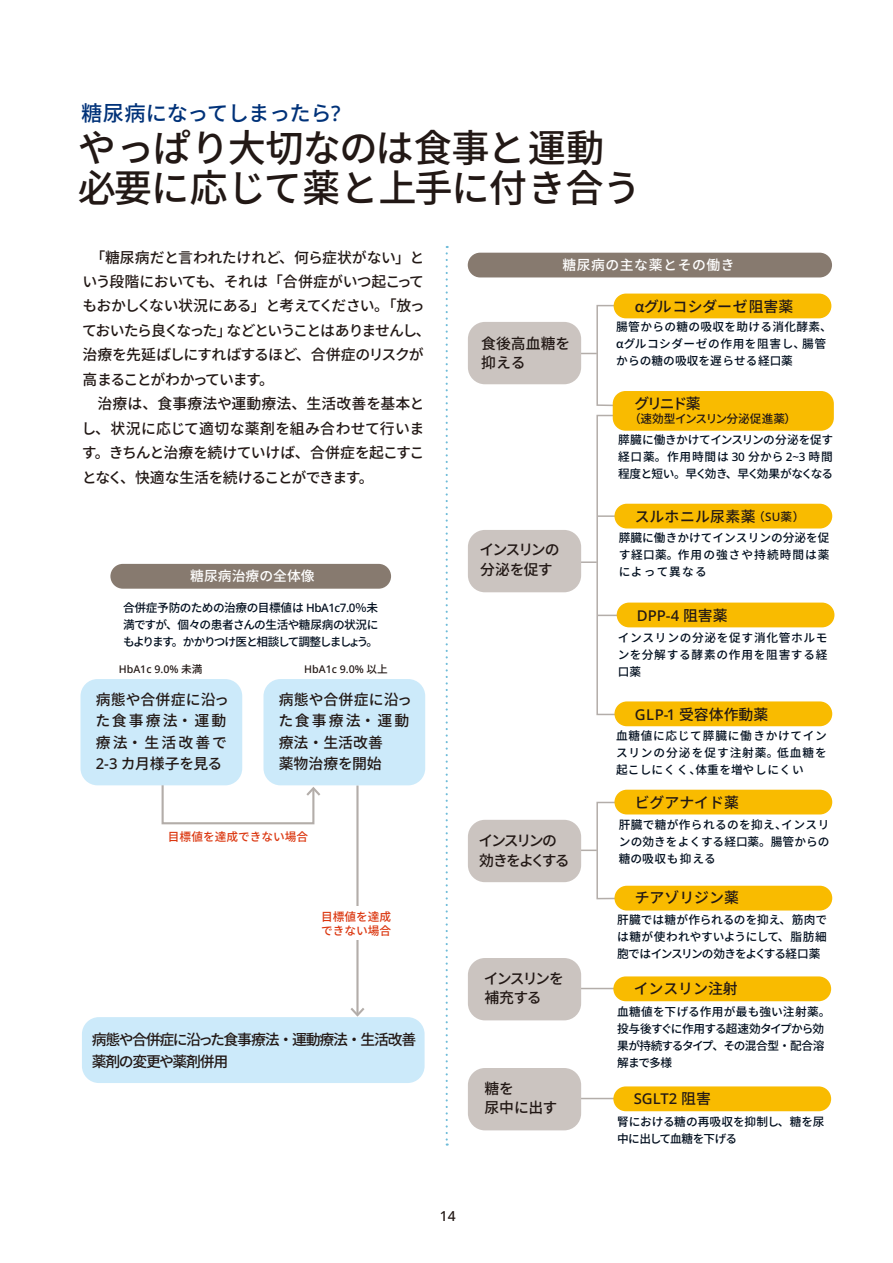
<style>
.page{position:relative;width:893px;height:1263px;background:#fff}
.page>*{position:absolute;margin:0;border:0;box-sizing:border-box;transform-origin:0 0}
.t1{font:500 38.25px/40.3px "Noto Sans CJ Kjp";letter-spacing:-.02em;color:#221815}
.t2{font:500 21.3px "Noto Sans CJ Kjp";letter-spacing:-.01em;color:#003279}
.t3{font:500 14.85px/24.5px "Noto Sans CJ Kjp";letter-spacing:-.02em;color:#221815}
.t4{font:500 14.85px/21.3px "Noto Sans CJ Kjp";color:#221815}
.t5{font:500 14.85px/21.3px "Noto Sans CJ Kjp";letter-spacing:.02em;color:#221815}
.t6{font:500 14.85px/21.3px "Noto Sans CJ Kjp";letter-spacing:-.08em;color:#221815}
.t7{font:500 14.85px "Apis";color:#221815}
.t8{font:500 14.85px/19.2px "Noto Sans CJ Kjp";letter-spacing:-.145em;color:#221815}
.t9{font:500 14.85px/19.2px "Noto Sans CJ Kjp";letter-spacing:-.07em;color:#221815}
.t10{font:500 14.85px/19.2px "Noto Sans CJ Kjp";letter-spacing:-.105em;color:#221815}
.t11{font:500 13.8px "Noto Sans CJ Kjp";letter-spacing:.04em;color:#fff}
.t12{font:500 13.8px "Noto Sans CJ Kjp";color:#fff}
.t13{font:500 13.8px "Apis";color:#221815}
.t14{font:500 11.7px/17px "Noto Sans CJ Kjp";color:#000e1e;text-align:justify}
.t15{font:500 11.7px/17px "Noto Sans CJ Kjp";letter-spacing:-.03em;color:#000e1e}
.t16{font:500 11.7px/17px "Noto Sans CJ Kjp";letter-spacing:.025em;color:#000e1e}
.t17{font:500 11.7px/17px "Noto Sans CJ Kjp";letter-spacing:-.04em;color:#000e1e}
.t18{font:500 11.7px/14.1px "Noto Sans CJ Kjp";color:#db3710}
.t19{font:500 11.7px "Noto Sans CJ Kjp";letter-spacing:-.02em;color:#221815}
.t20{font:500 10.65px "Apis";color:#221815}
.s1{font-family:"Apis"}
.s2{font-family:"Noto Sans CJ Kjp"}
.s3{font-size:11.7px}
.s4{font-family:"Apis";font-size:11.7px}
</style>
<div class="page">
<hr style="left:556px;top:561px;width:41px;height:2px;background:#b3ada9">
<hr style="left:556px;top:849px;width:41px;height:2px;background:#b3ada9">
<hr style="left:556px;top:353px;width:41px;height:1px;background:#b3ada9">
<hr style="left:565px;top:988px;width:65px;height:1px;background:#b3ada9">
<hr style="left:565px;top:1098px;width:65px;height:1px;background:#b3ada9">
<svg style="left:599px;top:615px;width:18px;height:1px"></svg>
<hr style="left:598px;top:515px;width:23px;height:2px;background:#b3ada9">
<div style="left:596px;top:802px;width:24px;height:97px;border:2px solid #b3ada9"></div>
<div style="left:596px;top:415px;width:24px;height:300px;border:2px solid #b3ada9"></div>
<div style="left:596px;top:305px;width:24px;height:101px;border:2px solid #b3ada9"></div>
<div style="left:614px;top:294px;width:217px;height:24px;background:#f9bb00;border-radius:12px"></div>
<div style="left:613px;top:391px;width:221px;height:40px;background:#f9bb00;border-radius:13px"></div>
<div style="left:614px;top:504px;width:218px;height:24px;background:#f9bb00;border-radius:12px"></div>
<div style="left:617px;top:603px;width:217px;height:24px;background:#f9bb00;border-radius:12px"></div>
<div style="left:614px;top:701px;width:218px;height:25px;background:#f9bb00;border-radius:12px"></div>
<div style="left:614px;top:790px;width:218px;height:24px;background:#f9bb00;border-radius:12px"></div>
<div style="left:614px;top:886px;width:218px;height:24px;background:#f9bb00;border-radius:12px"></div>
<div style="left:613px;top:976px;width:218px;height:25px;background:#f9bb00;border-radius:12px"></div>
<div style="left:613px;top:1086px;width:218px;height:25px;background:#f9bb00;border-radius:12px"></div>
<div style="left:468px;top:958px;width:113px;height:62px;background:#cbc4c0;border-radius:17px"></div>
<div style="left:468px;top:1068px;width:113px;height:62px;background:#cbc4c0;border-radius:17px"></div>
<div style="left:468px;top:820px;width:113px;height:62px;background:#cbc4c0;border-radius:17px"></div>
<div style="left:468px;top:530px;width:113px;height:62px;background:#cbc4c0;border-radius:17px"></div>
<div style="left:468px;top:322px;width:113px;height:62px;background:#cbc4c0;border-radius:17px"></div>
<div style="left:468px;top:253px;width:364px;height:24px;background:#877a6f;border-radius:12px"></div>
<div style="left:110px;top:564px;width:281px;height:25px;background:#877a6f;border-radius:12px"></div>
<svg style="left:446px;top:246px;width:2px;height:899px"></svg>
<hr style="left:356px;top:785px;width:3px;height:230px;background:#b3ada9">
<svg style="left:350px;top:1005px;width:15px;height:12px"></svg>
<div style="left:314px;top:906px;width:84px;height:34px;background:#fff"></div>
<svg style="left:160px;top:711px;width:163px;height:114px"></svg>
<div style="left:81px;top:679px;width:161px;height:106px;background:#cceafa;border-radius:17px"></div>
<div style="left:263px;top:679px;width:162px;height:106px;background:#cceafa;border-radius:17px"></div>
<div style="left:82px;top:1017px;width:343px;height:66px;background:#cceafa;border-radius:17px"></div>
<h2 class="t2" style="left:81px;top:101px;width:261px">糖尿病になってしまったら<span class="s1">?</span></h2>
<h1 class="t1" style="left:78px;top:129px;width:565px">やっぱり大切なのは食事と運動必要に応じて薬と上手に付き合う</h1>
<p class="t3" style="left:81px;top:245px;width:351px">　「糖尿病だと言われたけれど、何ら症状がない」という段階においても、それは「合併症がいつ起こってもおかしくない状況にある」と考えてください。「放っておいたら良くなった」などということはありませんし、治療を先延ばしにすればするほど、合併症のリスクが高まることがわかっています。<br>　治療は、食事療法や運動療法、生活改善を基本とし、状況に応じて適切な薬剤を組み合わせて行います。きちんと治療を続けていけば、合併症を起こすことなく、快適な生活を続けることができます。</p>
<p class="t11" style="left:562px;top:257px;width:174px">糖尿病の主な薬とその働き</p>
<p class="t4" style="left:635px;top:296px;width:160px">αグルコシダーゼ阻害薬</p>
<p class="t16" style="left:616px;top:319px;width:217px">腸管からの糖の吸収を助ける消化酵素、αグルコシダーゼの作用を阻害し、腸管からの糖の吸収を遅らせる経口薬</p>
<p class="t4" style="left:481px;top:334px;width:91px;line-height:19.2px">食後高血糖を抑える</p>
<p class="t3" style="left:634px;top:391px;width:68px">グリニド薬</p>
<p class="t19" style="left:629px;top:412px;width:169px">（速効型インスリン分泌促進薬）</p>
<p class="t14" style="left:618px;top:431px;width:217px">膵臓に働きかけてインスリンの分泌を促す経口薬。作用時間は <span class="s1">30</span> 分から <span class="s1">2~3</span> 時間程度と短い。早く効き、早く効果がなくなる</p>
<p class="t12" style="left:190px;top:568px;width:126px">糖尿病治療の全体像</p>
<p class="t14" style="left:123px;top:599px;width:257px">合併症予防のための治療の目標値は <span class="s1">HbA1c7.0</span>％未満ですが、個々の患者さんの生活や糖尿病の状況にもよります。かかりつけ医と相談して調整しましょう。</p>
<p class="t20" style="left:119px;top:662px;width:85px">HbA1c 9.0% <span class="s2">未満</span></p>
<p class="t20" style="left:304px;top:662px;width:85px">HbA1c 9.0% <span class="s2">以上</span></p>
<p class="t5" style="left:95px;top:689px;width:135px">病態や合併症に沿った食事療法・運動療法・生活改善で<br><span class="s1">2-3</span> カ月様子を見る</p>
<p class="t4" style="left:278px;top:689px;width:135px">病態や合併症に沿った食事療法・運動療法・生活改善<br>薬物治療を開始</p>
<p class="t18" style="left:168px;top:830px;width:142px">目標値を達成できない場合</p>
<p class="t18" style="left:321px;top:909px;width:72px">目標値を達成できない場合</p>
<p class="t6" style="left:92px;top:1029px;width:326px">病態や合併症に沿った食事療法・運動療法・生活改善薬剤の変更や薬剤併用</p>
<p class="t9" style="left:480px;top:541px;width:82px">インスリンの分泌を促す</p>
<p class="t8" style="left:479px;top:832px;width:93px">インスリンの効きをよくする</p>
<p class="t10" style="left:484px;top:969px;width:82px">インスリンを補充する</p>
<p class="t3" style="left:484px;top:1079px;width:75px;line-height:19.2px">糖を<br>尿中に出す</p>
<p class="t13" style="left:440px;top:1206px;width:17px">14</p>
<p class="t4" style="left:635px;top:507px;width:171px">スルホニル尿素薬<span class="s3">（</span><span class="s4">SU</span><span class="s3">薬）</span></p>
<p class="t14" style="left:619px;top:530px;width:212px">膵臓に働きかけてインスリンの分泌を促す経口薬。作用の強さや持続時間は薬によって異なる</p>
<p class="t7" style="left:637px;top:605px;width:92px">DPP-4 <span class="s2">阻害薬</span></p>
<p class="t14" style="left:618px;top:629px;width:211px">インスリンの分泌を促す消化管ホルモンを分解する酵素の作用を阻害する経口薬</p>
<p class="t3" style="left:635px;top:702px;width:135px"><span class="s1">GLP-1</span> 受容体作動薬</p>
<p class="t14" style="left:616px;top:727px;width:212px">血糖値に応じて膵臓に働きかけてインスリンの分泌を促す注射薬。低血糖を起こしにくく、体重を増やしにくい</p>
<p class="t4" style="left:635px;top:792px;width:106px">ビグアナイド薬</p>
<p class="t14" style="left:619px;top:816px;width:212px">肝臓で糖が作られるのを抑え、インスリンの効きをよくする経口薬。腸管からの糖の吸収も抑える</p>
<p class="t4" style="left:635px;top:888px;width:106px">チアゾリジン薬</p>
<p class="t14" style="left:617px;top:911px;width:212px">肝臓では糖が作られるのを抑え、筋肉では糖が使われやすいようにして、脂肪細胞ではインスリンの効きをよくする経口薬</p>
<p class="t4" style="left:634px;top:978px;width:106px">インスリン注射</p>
<p class="t15" style="left:617px;top:1003px;width:215px">血糖値を下げる作用が最も強い注射薬。投与後すぐに作用する超速効タイプから効果が持続するタイプ、その混合型・配合溶解まで多様</p>
<p class="t7" style="left:634px;top:1088px;width:79px">SGLT2 <span class="s2">阻害</span></p>
<p class="t17" style="left:617px;top:1113px;width:209px">腎における糖の再吸収を抑制し、糖を尿中に出して血糖を下げる</p>
</div>
